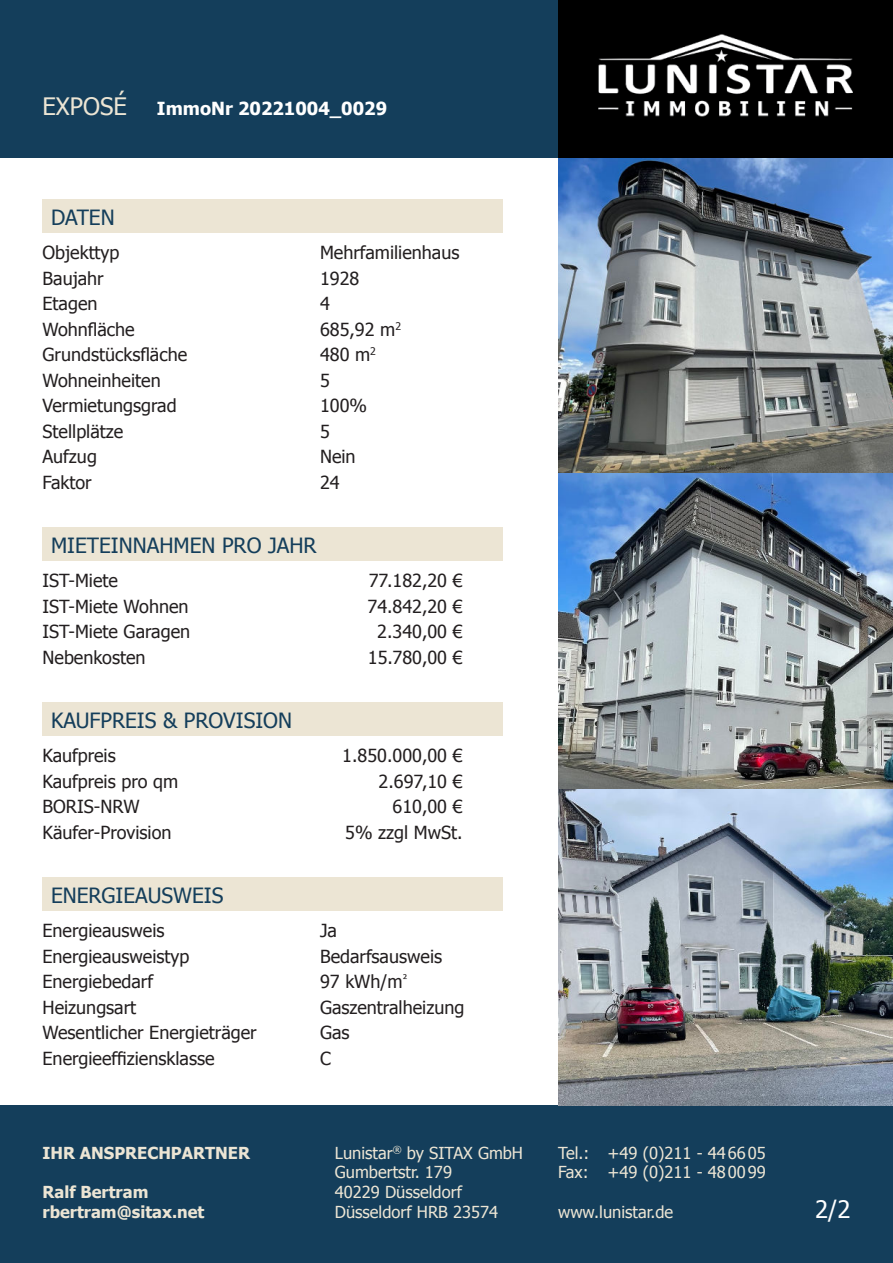
<style>
.page{position:relative;width:893px;height:1263px;background:#fff}
.page>*{position:absolute;margin:0;border:0;box-sizing:border-box;transform-origin:0 0}
.t1{font:24px "Tahoma";color:#fff}
.t2{font:21px "Tahoma";color:#143e5b}
.t3{font:18px "Tahoma";color:#231f20}
.t4{font:700 18px "Tahoma";color:#fff}
.t5{font:16.5px/19.8px "Tahoma";color:#ece5d4}
.t6{font:700 16.5px/19.8px "Tahoma";color:#ece5d4}
.s1{font-weight:400;font-size:24px;color:#ece5d4}
</style>
<div class="page">
<div style="left:43px;top:199px;width:460px;height:34px;background:#ece5d4"></div>
<div style="left:43px;top:527px;width:460px;height:33px;background:#ece5d4"></div>
<div style="left:43px;top:702px;width:460px;height:34px;background:#ece5d4"></div>
<div style="left:43px;top:878px;width:460px;height:33px;background:#ece5d4"></div>
<div style="left:0;top:0;width:558px;height:158px;background:#143e5b"></div>
<img style="left:558px;top:158px;width:335px;height:947px">
<div style="left:0;top:1105px;width:893px;height:158px;background:#143e5b"></div>
<div style="left:558px;top:0;width:335px;height:158px;background:#000"></div>
<img style="left:598px;top:34px;width:255px;height:83px">
<p class="t4" style="left:43px;top:101px;width:346px"><span class="s1">EXPOSÉ</span> ImmoNr 20221004_0029</p>
<p class="t2" style="left:51px;top:203px;width:65px">DATEN</p>
<p class="t3" style="left:43px;top:241px;width:78px">Objekttyp</p>
<p class="t3" style="left:320px;top:241px;width:141px">Mehrfamilienhaus</p>
<p class="t3" style="left:43px;top:266px;width:63px">Baujahr</p>
<p class="t3" style="left:320px;top:266px;width:41px">1928</p>
<p class="t3" style="left:43px;top:292px;width:57px">Etagen</p>
<p class="t3" style="left:320px;top:292px;width:11px">4</p>
<p class="t3" style="left:43px;top:317px;width:94px">Wohnfläche</p>
<p class="t3" style="left:320px;top:317px;width:83px">685,92 m<sup>2</sup></p>
<p class="t3" style="left:43px;top:343px;width:146px">Grundstücksfläche</p>
<p class="t3" style="left:320px;top:343px;width:57px">480 m<sup>2</sup></p>
<p class="t3" style="left:43px;top:368px;width:120px">Wohneinheiten</p>
<p class="t3" style="left:320px;top:368px;width:11px">5</p>
<p class="t3" style="left:43px;top:394px;width:136px">Vermietungsgrad</p>
<p class="t3" style="left:320px;top:394px;width:49px">100%</p>
<p class="t3" style="left:43px;top:419px;width:82px">Stellplätze</p>
<p class="t3" style="left:320px;top:419px;width:11px">5</p>
<p class="t3" style="left:43px;top:445px;width:56px">Aufzug</p>
<p class="t3" style="left:320px;top:445px;width:37px">Nein</p>
<p class="t3" style="left:43px;top:470px;width:51px">Faktor</p>
<p class="t3" style="left:320px;top:470px;width:21px">24</p>
<p class="t2" style="left:51px;top:531px;width:267px">MIETEINNAHMEN PRO JAHR</p>
<p class="t3" style="left:43px;top:569px;width:77px">IST-Miete</p>
<p class="t3" style="left:369px;top:569px;width:95px">77.182,20 €</p>
<p class="t3" style="left:43px;top:594px;width:148px">IST-Miete Wohnen</p>
<p class="t3" style="left:368px;top:594px;width:96px">74.842,20 €</p>
<p class="t3" style="left:43px;top:620px;width:149px">IST-Miete Garagen</p>
<p class="t3" style="left:377px;top:620px;width:87px">2.340,00 €</p>
<p class="t3" style="left:43px;top:645px;width:105px">Nebenkosten</p>
<p class="t3" style="left:368px;top:645px;width:96px">15.780,00 €</p>
<p class="t2" style="left:51px;top:706px;width:243px">KAUFPREIS &amp; PROVISION</p>
<p class="t3" style="left:43px;top:744px;width:75px">Kaufpreis</p>
<p class="t3" style="left:342px;top:744px;width:122px">1.850.000,00 €</p>
<p class="t3" style="left:43px;top:769px;width:137px">Kaufpreis pro qm</p>
<p class="t3" style="left:379px;top:769px;width:86px">2.697,10 €</p>
<p class="t3" style="left:43px;top:795px;width:99px">BORIS-NRW</p>
<p class="t3" style="left:393px;top:795px;width:72px">610,00 €</p>
<p class="t3" style="left:43px;top:820px;width:130px">Käufer-Provision</p>
<p class="t3" style="left:345px;top:820px;width:119px">5% zzgl MwSt.</p>
<p class="t2" style="left:51px;top:881px;width:174px">ENERGIEAUSWEIS</p>
<p class="t3" style="left:43px;top:919px;width:124px">Energieausweis</p>
<p class="t3" style="left:320px;top:919px;width:18px">Ja</p>
<p class="t3" style="left:43px;top:944px;width:148px">Energieausweistyp</p>
<p class="t3" style="left:320px;top:944px;width:124px">Bedarfsausweis</p>
<p class="t3" style="left:43px;top:970px;width:112px">Energiebedarf</p>
<p class="t3" style="left:320px;top:970px;width:89px">97 kWh/m<sup>²</sup></p>
<p class="t3" style="left:43px;top:995px;width:95px">Heizungsart</p>
<p class="t3" style="left:320px;top:995px;width:146px">Gaszentralheizung</p>
<p class="t3" style="left:43px;top:1021px;width:216px">Wesentlicher Energieträger</p>
<p class="t3" style="left:320px;top:1021px;width:31px">Gas</p>
<p class="t3" style="left:43px;top:1046px;width:174px">Energieeffiziensklasse</p>
<p class="t3" style="left:320px;top:1046px;width:12px">C</p>
<p class="t6" style="left:43px;top:1144px;width:209px">IHR ANSPRECHPARTNER</p>
<p class="t6" style="left:43px;top:1184px;width:163px">Ralf Bertram rbertram@sitax.net</p>
<p class="t5" style="left:335px;top:1142px;width:190px">Lunistar<sup>®</sup> by SITAX GmbH<br>Gumbertstr. 179<br>40229 Düsseldorf<br>Düsseldorf HRB 23574</p>
<p class="t5" style="left:558px;top:1142px;width:209px">Tel.: +49 (0)211 - 44 66 05<br>Fax: +49 (0)211 - 48 00 99</p>
<p class="t5" style="left:558px;top:1201px;width:117px">www.lunistar.de</p>
<h1 class="t1" style="left:815px;top:1198px;width:37px">2/2</h1>
</div>
